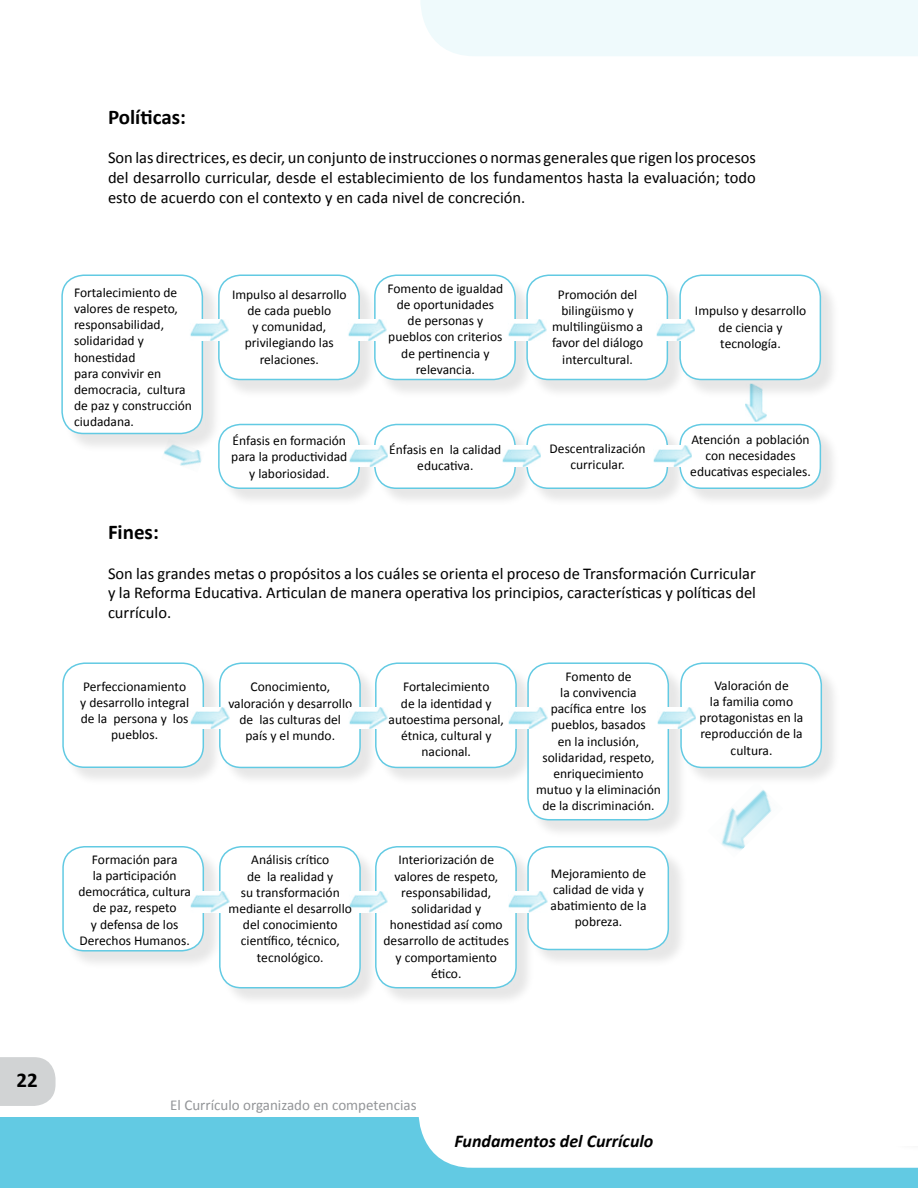
<style>
.page{position:relative;width:918px;height:1188px;background:#fff}
.page>*{position:absolute;margin:0;border:0;box-sizing:border-box;transform-origin:0 0}
.t1{font:700 21px "Calibri";color:#000}
.t2{font:italic 700 18px "Calibri";color:#000}
.t3{font:16.5px/19.8px "Calibri";color:#000;text-align:justify}
.t4{font:15px "Calibri";color:#939598}
.t5{font:13.5px/16.2px "Calibri";color:#000;text-align:center}
</style>
<div class="page">
<div style="left:0;top:1117px;width:918px;height:71px;background:#62cae3"></div>
<div style="left:418px;top:1117px;width:461px;height:51px;background:#fff"></div>
<svg style="left:0;top:1057px;width:56px;height:49px"></svg>
<div style="left:421px;top:0;width:497px;height:56px;background:#effafc"></div>
<img style="left:745px;top:399px;width:22px;height:23px">
<img style="left:163px;top:453px;width:39px;height:13px">
<div style="left:64px;top:277px;width:158px;height:176px;background:#000;opacity:.1"></div>
<div style="left:62px;top:275px;width:140px;height:159px;background:#fff;border-radius:22px"></div>
<div style="left:61px;top:274px;width:142px;height:160px;border:2px solid #62cae3;border-radius:22px"></div>
<div style="left:220px;top:277px;width:159px;height:122px;background:#000;opacity:.1"></div>
<div style="left:219px;top:275px;width:140px;height:105px;background:#fff;border-radius:22px"></div>
<div style="left:218px;top:274px;width:142px;height:106px;border:2px solid #62cae3;border-radius:22px"></div>
<div style="left:376px;top:277px;width:159px;height:122px;background:#000;opacity:.1"></div>
<div style="left:375px;top:275px;width:140px;height:105px;background:#fff;border-radius:22px"></div>
<div style="left:374px;top:274px;width:142px;height:106px;border:2px solid #62cae3;border-radius:22px"></div>
<div style="left:529px;top:277px;width:158px;height:122px;background:#000;opacity:.1"></div>
<div style="left:527px;top:275px;width:140px;height:105px;background:#fff;border-radius:22px"></div>
<div style="left:526px;top:274px;width:142px;height:106px;border:2px solid #62cae3;border-radius:22px"></div>
<div style="left:682px;top:277px;width:158px;height:122px;background:#000;opacity:.1"></div>
<div style="left:680px;top:275px;width:140px;height:105px;background:#fff;border-radius:22px"></div>
<div style="left:679px;top:274px;width:142px;height:106px;border:2px solid #62cae3;border-radius:22px"></div>
<div style="left:220px;top:426px;width:159px;height:82px;background:#000;opacity:.1"></div>
<div style="left:219px;top:424px;width:140px;height:64px;background:#fff;border-radius:22px"></div>
<div style="left:218px;top:424px;width:142px;height:65px;border:2px solid #62cae3;border-radius:22px"></div>
<div style="left:376px;top:426px;width:159px;height:82px;background:#f3f3f3"></div>
<div style="left:375px;top:424px;width:140px;height:64px;background:#fff;border-radius:22px"></div>
<div style="left:374px;top:424px;width:142px;height:65px;border:2px solid #62cae3;border-radius:22px"></div>
<div style="left:529px;top:426px;width:158px;height:82px;background:#f3f3f3"></div>
<div style="left:527px;top:424px;width:140px;height:64px;background:#fff;border-radius:22px"></div>
<div style="left:526px;top:424px;width:142px;height:65px;border:2px solid #62cae3;border-radius:22px"></div>
<div style="left:682px;top:426px;width:158px;height:82px;background:#000;opacity:.1"></div>
<div style="left:680px;top:424px;width:140px;height:64px;background:#fff;border-radius:22px"></div>
<div style="left:679px;top:424px;width:142px;height:65px;border:2px solid #62cae3;border-radius:22px"></div>
<img style="left:190px;top:320px;width:38px;height:21px">
<img style="left:348px;top:320px;width:38px;height:21px">
<img style="left:508px;top:320px;width:38px;height:21px">
<img style="left:656px;top:320px;width:39px;height:21px">
<img style="left:349px;top:446px;width:39px;height:21px">
<img style="left:502px;top:446px;width:39px;height:21px">
<img style="left:653px;top:446px;width:39px;height:21px">
<div style="left:65px;top:665px;width:158px;height:122px;background:#f3f3f3"></div>
<div style="left:63px;top:663px;width:140px;height:104px;background:#fff;border-radius:22px"></div>
<div style="left:62px;top:662px;width:142px;height:106px;border:2px solid #62cae3;border-radius:22px"></div>
<div style="left:221px;top:665px;width:159px;height:122px;background:#f3f3f3"></div>
<div style="left:220px;top:663px;width:140px;height:104px;background:#fff;border-radius:22px"></div>
<div style="left:219px;top:662px;width:142px;height:106px;border:2px solid #62cae3;border-radius:22px"></div>
<div style="left:377px;top:665px;width:159px;height:122px;background:#000;opacity:.1"></div>
<div style="left:376px;top:663px;width:140px;height:104px;background:#fff;border-radius:22px"></div>
<div style="left:375px;top:662px;width:142px;height:106px;border:2px solid #62cae3;border-radius:22px"></div>
<div style="left:530px;top:665px;width:158px;height:174px;background:#000;opacity:.1"></div>
<div style="left:528px;top:663px;width:140px;height:157px;background:#fff;border-radius:22px"></div>
<div style="left:527px;top:662px;width:142px;height:158px;border:2px solid #62cae3;border-radius:22px"></div>
<div style="left:683px;top:665px;width:158px;height:122px;background:#000;opacity:.1"></div>
<div style="left:681px;top:663px;width:140px;height:104px;background:#fff;border-radius:22px"></div>
<div style="left:680px;top:662px;width:142px;height:106px;border:2px solid #62cae3;border-radius:22px"></div>
<img style="left:191px;top:707px;width:38px;height:22px">
<img style="left:349px;top:707px;width:38px;height:22px">
<img style="left:509px;top:707px;width:38px;height:22px">
<img style="left:657px;top:707px;width:39px;height:22px">
<div style="left:65px;top:848px;width:158px;height:122px;background:#000;opacity:.1"></div>
<div style="left:63px;top:847px;width:140px;height:104px;background:#fff;border-radius:22px"></div>
<div style="left:62px;top:846px;width:142px;height:106px;border:2px solid #62cae3;border-radius:22px"></div>
<div style="left:221px;top:848px;width:159px;height:159px;background:#000;opacity:.1"></div>
<div style="left:220px;top:847px;width:140px;height:141px;background:#fff;border-radius:22px"></div>
<div style="left:219px;top:846px;width:142px;height:142px;border:2px solid #62cae3;border-radius:22px"></div>
<div style="left:377px;top:848px;width:159px;height:159px;background:#000;opacity:.1"></div>
<div style="left:376px;top:847px;width:140px;height:141px;background:#fff;border-radius:22px"></div>
<div style="left:375px;top:846px;width:142px;height:142px;border:2px solid #62cae3;border-radius:22px"></div>
<div style="left:530px;top:848px;width:158px;height:121px;background:#000;opacity:.1"></div>
<div style="left:528px;top:847px;width:140px;height:103px;background:#fff;border-radius:22px"></div>
<div style="left:527px;top:846px;width:142px;height:104px;border:2px solid #62cae3;border-radius:22px"></div>
<img style="left:191px;top:891px;width:38px;height:21px">
<img style="left:349px;top:891px;width:38px;height:21px">
<img style="left:509px;top:891px;width:38px;height:21px">
<svg style="left:879px;top:1146px;width:39px;height:22px"></svg>
<div style="left:858px;top:1045px;width:60px;height:101px;background:#fff"></div>
<img style="left:707px;top:782px;width:76px;height:69px">
<h1 class="t1" style="left:108px;top:104px;width:79px">Políticas:</h1>
<p class="t3" style="left:108px;top:147px;width:649px">Son las directrices, es decir, un conjunto de instrucciones o normas generales que rigen los procesos del desarrollo curricular, desde el establecimiento de los fundamentos hasta la evaluación; todo esto de acuerdo con el contexto y en cada nivel de concreción.</p>
<p class="t5" style="left:74px;top:284px;width:119px;text-align:left">Fortalecimiento de valores de respeto, responsabilidad, solidaridad y honestidad<br>para convivir en democracia, cultura de paz y construcción ciudadana.</p>
<p class="t5" style="left:232px;top:286px;width:116px">Impulso al desarrollo de cada pueblo<br>y comunidad, privilegiando las relaciones.</p>
<p class="t5" style="left:387px;top:280px;width:117px">Fomento de igualdad de oportunidades<br>de personas y pueblos con criterios de pertinencia y relevancia.</p>
<p class="t5" style="left:552px;top:286px;width:93px">Promoción del bilingüismo y multilingüismo a favor del diálogo intercultural.</p>
<p class="t5" style="left:695px;top:302px;width:113px">Impulso y desarrollo de ciencia y tecnología.</p>
<p class="t5" style="left:231px;top:432px;width:118px">Énfasis en formación para la productividad y laboriosidad.</p>
<p class="t5" style="left:389px;top:441px;width:114px">Énfasis en la calidad educativa.</p>
<p class="t5" style="left:550px;top:439px;width:97px">Descentralización curricular.</p>
<p class="t5" style="left:690px;top:430px;width:122px">Atención a población con necesidades educativas especiales.</p>
<h1 class="t1" style="left:108px;top:519px;width:52px">Fines:</h1>
<p class="t3" style="left:108px;top:562px;width:650px">Son las grandes metas o propósitos a los cuáles se orienta el proceso de Transformación Curricular y la Reforma Educativa. Articulan de manera operativa los principios, características y políticas del currículo.</p>
<p class="t5" style="left:80px;top:678px;width:110px">Perfeccionamiento y desarrollo integral de la persona y los pueblos.</p>
<p class="t5" style="left:228px;top:678px;width:125px">Conocimiento, valoración y desarrollo de las culturas del país y el mundo.</p>
<p class="t5" style="left:389px;top:678px;width:117px">Fortalecimiento<br>de la identidad y autoestima personal, étnica, cultural y nacional.</p>
<p class="t5" style="left:536px;top:668px;width:126px">Fomento de<br>la convivencia<br>pacífica entre los pueblos, basados<br>en la inclusión, solidaridad, respeto, enriquecimiento mutuo y la eliminación de la discriminación.</p>
<p class="t5" style="left:700px;top:677px;width:105px">Valoración de<br>la familia como protagonistas en la reproducción de la cultura.</p>
<p class="t5" style="left:78px;top:851px;width:114px">Formación para<br>la participación democrática, cultura de paz, respeto<br>y defensa de los<br>Derechos Humanos.</p>
<p class="t5" style="left:384px;top:851px;width:127px">Interiorización de valores de respeto, responsabilidad, solidaridad y honestidad así como desarrollo de actitudes y comportamiento ético.</p>
<p class="t5" style="left:229px;top:851px;width:125px">Análisis crítico<br>de la realidad y<br>su transformación mediante el desarrollo del conocimiento científico, técnico, tecnológico.</p>
<p class="t5" style="left:551px;top:865px;width:97px">Mejoramiento de calidad de vida y abatimiento de la pobreza.</p>
<h1 class="t1" style="left:16px;top:1067px;width:23px">22</h1>
<p class="t4" style="left:170px;top:1096px;width:248px">El Currículo organizado en competencias</p>
<h2 class="t2" style="left:454px;top:1130px;width:200px">Fundamentos del Currículo</h2>
</div>
